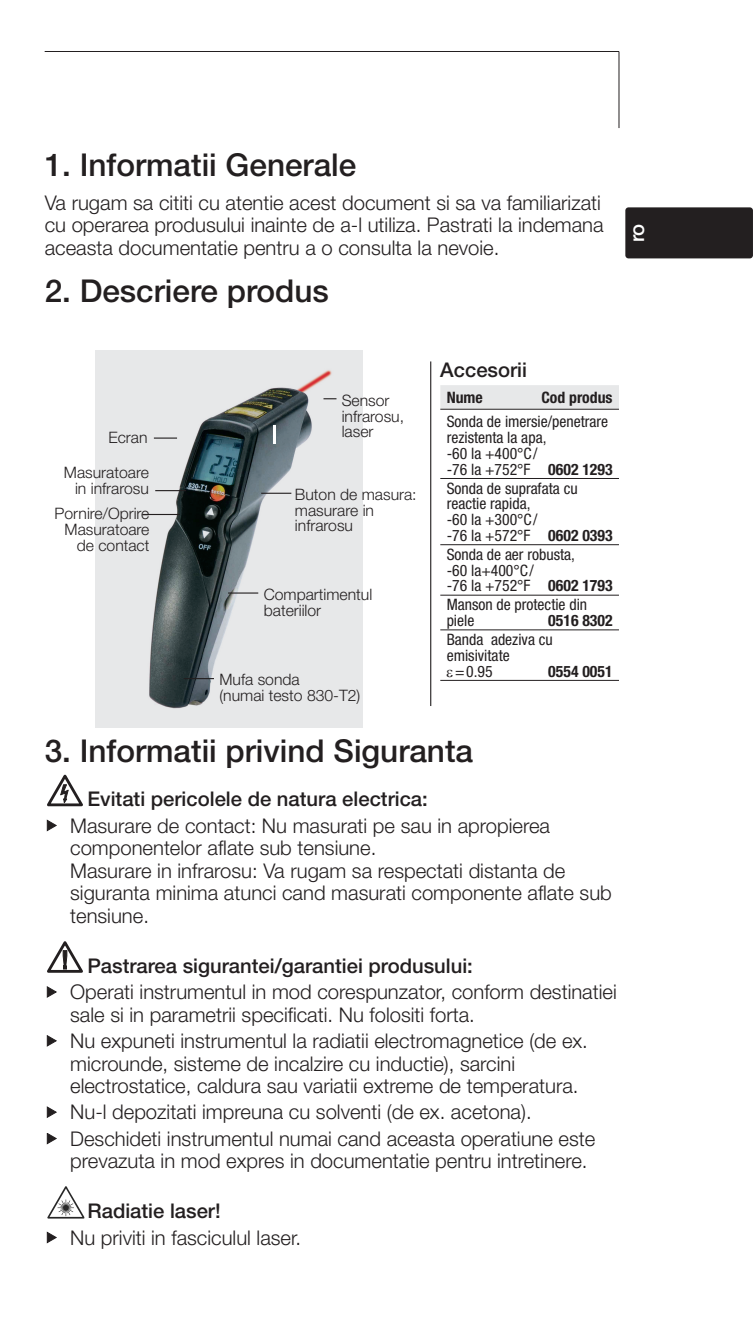
<style>
.page{position:relative;width:753px;height:1340px;background:#fff}
.page>*{position:absolute;margin:0;border:0;box-sizing:border-box;transform-origin:0 0}
.t1{font:500 31.5px "Helvetica Neue";color:#231f20}
.t2{font:300 20.25px/22.5px "Helvetica Neue";color:#231f20}
.t3{font:500 20.25px "Helvetica Neue";color:#231f20}
.t4{font:500 20.25px "Helvetica Neue";color:#fff}
.t5{font:condensed 15.75px/15.8px "Helvetica Neue LT";color:#231f20}
.t6{font:300 15.75px/15.8px "Helvetica Neue";color:#231f20}
.t7{font:700 condensed 15.75px "Helvetica Neue LT";color:#231f20}
.s1{font-weight:700}
</style>
<div class="page">
<hr style="left:45px;top:51px;width:574px;height:1px;background:#231f20">
<svg style="left:47px;top:1133px;width:9px;height:10px"></svg>
<svg style="left:47px;top:1106px;width:9px;height:11px"></svg>
<svg style="left:47px;top:1035px;width:9px;height:11px"></svg>
<svg style="left:47px;top:986px;width:9px;height:11px"></svg>
<svg style="left:47px;top:941px;width:36px;height:31px"></svg>
<svg style="left:47px;top:820px;width:9px;height:11px"></svg>
<svg style="left:47px;top:774px;width:36px;height:32px"></svg>
<img style="left:48px;top:1186px;width:36px;height:32px">
<svg style="left:47px;top:1231px;width:9px;height:11px"></svg>
<hr style="left:618px;top:51px;width:1px;height:77px;background:#231f20">
<div style="left:625px;top:207px;width:128px;height:51px;background:#231f20;border-radius:3px"></div>
<img style="left:95px;top:351px;width:267px;height:376px">
<div style="left:440px;top:385px;width:179px;height:24px;background:#e7e8e9"></div>
<hr style="left:440px;top:409px;width:179px;height:1px;background:#231f20">
<hr style="left:440px;top:478px;width:179px;height:1px;background:#231f20">
<hr style="left:440px;top:544px;width:179px;height:1px;background:#231f20">
<hr style="left:440px;top:594px;width:179px;height:1px;background:#231f20">
<hr style="left:440px;top:629px;width:179px;height:1px;background:#231f20">
<hr style="left:440px;top:680px;width:179px;height:1px;background:#231f20">
<svg style="left:323px;top:398px;width:13px;height:1px"></svg>
<svg style="left:154px;top:437px;width:23px;height:1px"></svg>
<hr style="left:143px;top:514px;width:37px;height:1px;background:#231f20">
<hr style="left:228px;top:592px;width:30px;height:1px;background:#231f20">
<hr style="left:261px;top:492px;width:30px;height:2px;background:#231f20">
<hr style="left:155px;top:490px;width:31px;height:1px;background:#231f20">
<hr style="left:184px;top:678px;width:30px;height:1px;background:#231f20">
<hr style="left:430px;top:361px;width:1px;height:345px;background:#231f20">
<hr style="left:273px;top:425px;width:3px;height:18px;background:#fff">
<h1 class="t1" style="left:45px;top:146px;width:313px">1. Informatii Generale</h1>
<p class="t2" style="left:45px;top:191px;width:560px">Va rugam sa cititi cu atentie acest document si sa va familiarizati cu operarea produsului inainte de a-l utiliza. Pastrati la indemana aceasta documentatie pentru a o consulta la nevoie.</p>
<h1 class="t1" style="left:45px;top:272px;width:286px">2. Descriere produs</h1>
<p class="t4" style="left:625px;top:242px;width:20px;rotate:-90deg">ro</p>
<p class="t6" style="left:108px;top:429px;width:41px">Ecran</p>
<p class="t6" style="left:64px;top:464px;width:86px;text-align:right">Masuratoare in infrarosu</p>
<p class="t6" style="left:55px;top:505px;width:96px;text-align:right">Pornire/Oprire<br>Masuratoare de contact</p>
<p class="t6" style="left:342px;top:392px;width:64px">Sensor infrarosu, laser</p>
<p class="t6" style="left:295px;top:486px;width:123px">Buton de masura: masurare in infrarosu</p>
<p class="t6" style="left:264px;top:586px;width:110px">Compartimentul bateriilor</p>
<p class="t6" style="left:219px;top:671px;width:142px">Mufa sonda<br>(numai testo 830-T2)</p>
<p class="t3" style="left:440px;top:358px;width:88px">Accesorii</p>
<p class="t7" style="left:446px;top:388px;width:38px">Nume</p>
<p class="t7" style="left:541px;top:388px;width:73px">Cod produs</p>
<p class="t5" style="left:446px;top:414px;width:167px">Sonda de imersie/penetrare rezistenta la apa,<br>-60 la +400°C/<br>-76 la +752°F <span class="s1">0602 1293</span></p>
<p class="t5" style="left:446px;top:480px;width:167px">Sonda de suprafata cu reactie rapida,<br>-60 la +300°C/<br>-76 la +572°F <span class="s1">0602 0393</span></p>
<p class="t5" style="left:446px;top:546px;width:167px">Sonda de aer robusta,<br>-60 la+400°C/<br>-76 la +752°F <span class="s1">0602 1793</span></p>
<p class="t5" style="left:446px;top:596px;width:142px">Manson de protectie din piele</p>
<p class="t7" style="left:548px;top:611px;width:66px">0516 8302</p>
<p class="t5" style="left:446px;top:631px;width:108px">Banda adeziva cu</p>
<p class="t5" style="left:446px;top:647px;width:65px">emisivitate</p>
<p class="t5" style="left:455px;top:663px;width:39px">=0.95</p>
<p class="t7" style="left:548px;top:661px;width:66px">0554 0051</p>
<h1 class="t1" style="left:45px;top:732px;width:430px">3. Informatii privind Siguranta</h1>
<p class="t3" style="left:87px;top:787px;width:342px">Evitati pericolele de natura electrica:</p>
<p class="t2" style="left:70px;top:813px;width:543px">Masurare de contact: Nu masurati pe sau in apropierea componentelor aflate sub tensiune.<br>Masurare in infrarosu: Va rugam sa respectati distanta de siguranta minima atunci cand masurati componente aflate sub tensiune.</p>
<p class="t3" style="left:87px;top:953px;width:387px">Pastrarea sigurantei/garantiei produsului:</p>
<p class="t2" style="left:70px;top:980px;width:548px">Operati instrumentul in mod corespunzator, conform destinatiei sale si in parametrii specificati. Nu folositi forta.</p>
<p class="t2" style="left:70px;top:1029px;width:519px">Nu expuneti instrumentul la radiatii electromagnetice (de ex. microunde, sisteme de incalzire cu inductie), sarcini electrostatice, caldura sau variatii extreme de temperatura.</p>
<p class="t2" style="left:70px;top:1098px;width:526px;line-height:26.3px">Nu-l depozitati impreuna cu solventi (de ex. acetona).<br>Deschideti instrumentul numai cand aceasta operatiune este</p>
<p class="t2" style="left:70px;top:1149px;width:519px">prevazuta in mod expres in documentatie pentru intretinere.</p>
<p class="t3" style="left:87px;top:1199px;width:135px">Radiatie laser!</p>
<p class="t2" style="left:70px;top:1225px;width:232px">Nu priviti in fasciculul laser.</p>
</div>
